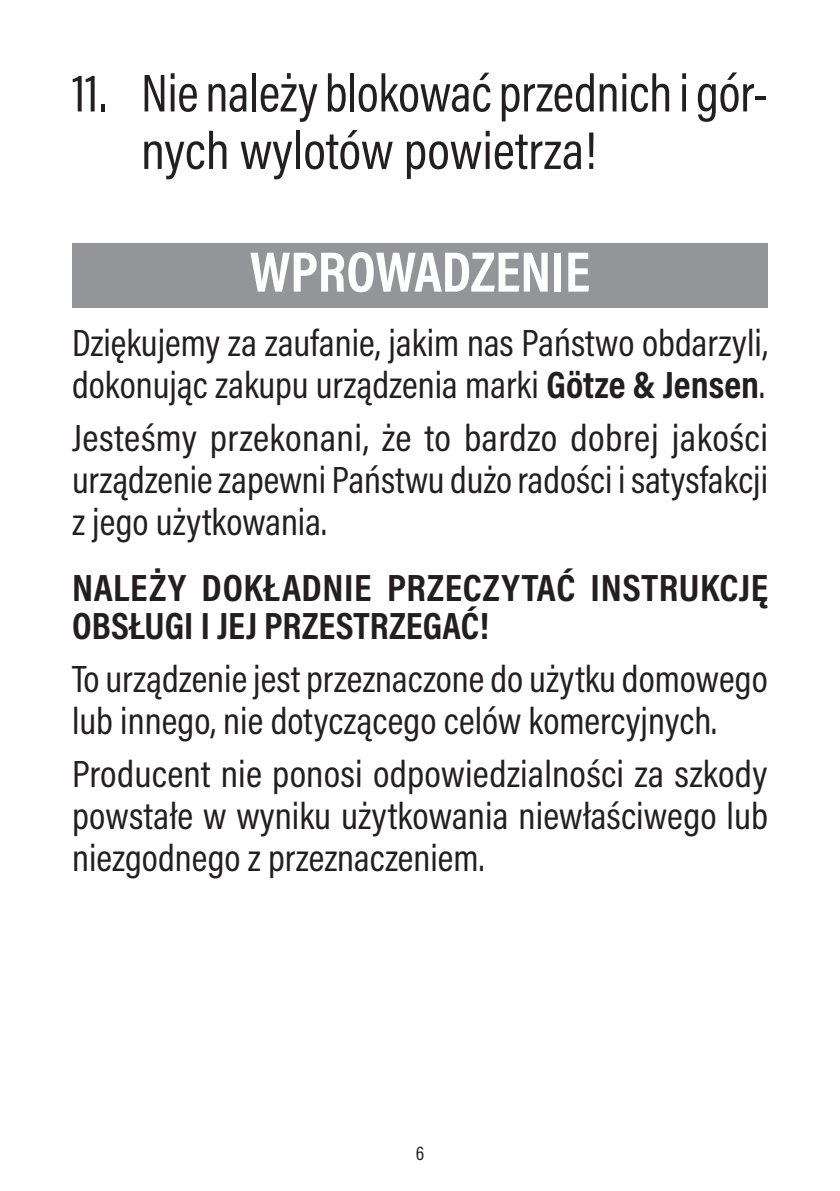
<style>
.page{position:relative;width:840px;height:1191px;background:#fff}
.page>*{position:absolute;margin:0;border:0;box-sizing:border-box;transform-origin:0 0}
.naglowek{font:700 57.4px "Acumin Pro Cond";letter-spacing:-.005em;color:#fff}
.t1{font:53.6px/57.4px "Acumin Pro Cond";letter-spacing:-.005em;color:#231f20}
.txt02_mały{font:38.4px/42.2px "Acumin Pro Cond";color:#231f20}
.Należy01{font:700 38.4px/38.4px "Acumin Pro Cond";letter-spacing:.01em;color:#231f20}
.t2{font:20px "Acumin Pro Cond";color:#231f20}
.s1{font-weight:700}
</style>
<div class="page">
<div style="left:72px;top:244px;width:695px;height:64px;background:#939598"></div>
<p class="t1" style="left:141px;top:63px;width:628px;text-indent:-69px">11. Nie należy blokować przednich i gór&shy;nych wylotów powietrza!</p>
<p class="naglowek" style="left:249px;top:234px;width:342px">WPROWADZENIE</p>
<p class="txt02_mały" style="left:72px;top:320px;width:696px">Dziękujemy za zaufanie, jakim nas Państwo obdarzyli, dokonując zakupu urządzenia marki <span class="s1">Götze &amp; Jensen</span>.</p>
<p class="txt02_mały" style="left:72px;top:415px;width:697px;text-align:justify">Jesteśmy przekonani, że to bardzo dobrej jakości urządzenie zapewni Państwu dużo radości i satysfakcji z jego użytkowania.</p>
<p class="Należy01" style="left:72px;top:567px;width:697px">NALEŻY DOKŁADNIE PRZECZYTAĆ INSTRUKCJĘ<br>OBSŁUGI I JEJ PRZESTRZEGAĆ!</p>
<p class="txt02_mały" style="left:72px;top:657px;width:697px">To urządzenie jest przeznaczone do użytku domowego lub innego, nie dotyczącego celów komercyjnych.</p>
<p class="txt02_mały" style="left:72px;top:752px;width:697px;text-align:justify">Producent nie ponosi odpowiedzialności za szkody powstałe w wyniku użytkowania niewłaściwego lub niezgodnego z przeznaczeniem.</p>
<p class="t2" style="left:415px;top:1140px;width:10px">6</p>
</div>
